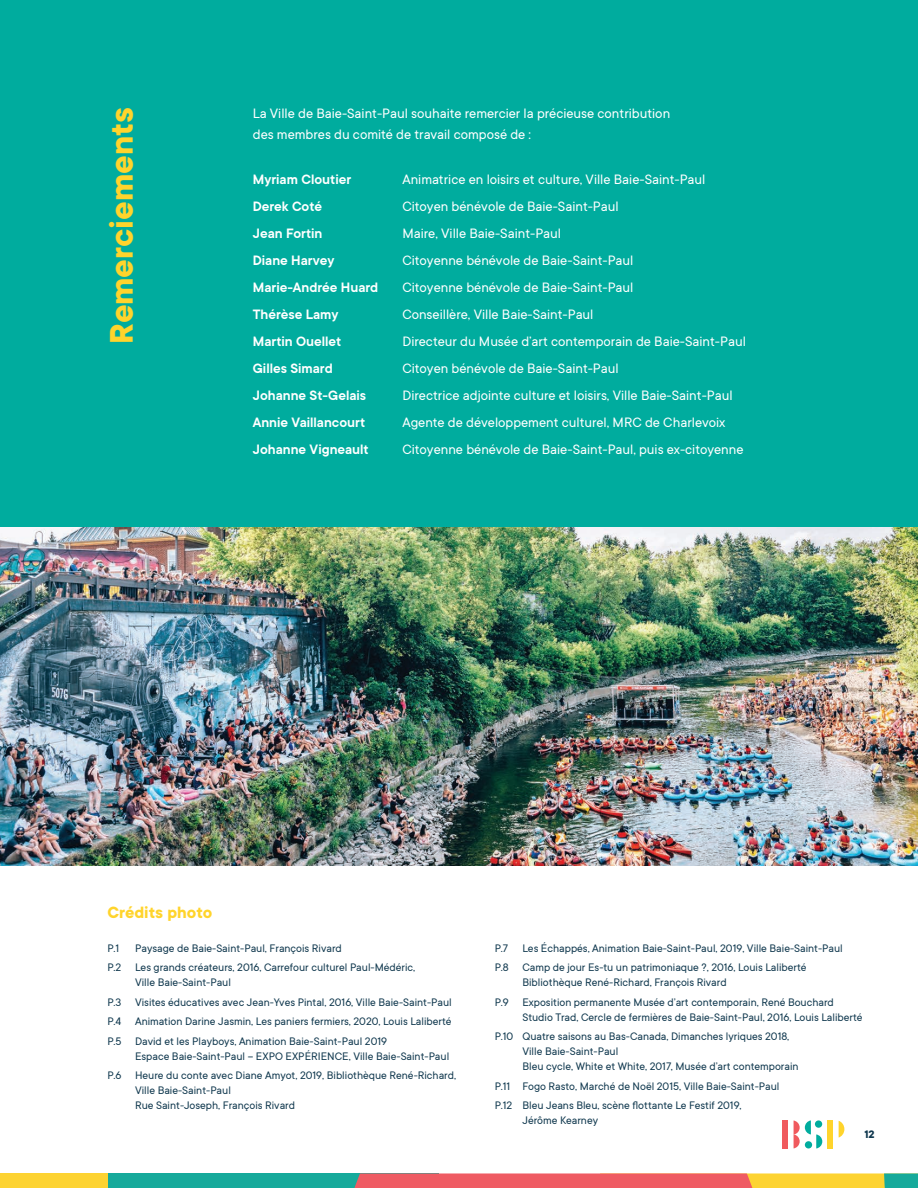
<style>
.page{position:relative;width:918px;height:1188px;background:#fff}
.page>*{position:absolute;margin:0;border:0;box-sizing:border-box;transform-origin:0 0}
.t1{font:700 36px "TT Commons";color:#ffd42c}
.t2{font:700 18px "TT Commons";color:#ffd42c}
.t3{font:15px/21px "TT Commons";color:#fff}
.t4{font:600 15px "TT Commons";color:#fff}
.t5{font:12px/19.5px "TT Commons";color:#11394f}
.t6{font:700 12px "TT Commons";color:#11394f}
</style>
<div class="page">
<div style="left:0;top:0;width:918px;height:820px;background:#00ac9e"></div>
<img style="left:0;top:527px;width:918px;height:338px">
<div style="left:89px;top:1173px;width:350px;height:15px;background:#16aa9b"></div>
<div style="left:0;top:1173px;width:108px;height:15px;background:#fdd332"></div>
<svg style="left:354px;top:1173px;width:564px;height:15px"></svg>
<div style="left:782px;top:1120px;width:5px;height:29px;background:#f05a5e"></div>
<svg style="left:839px;top:1121px;width:5px;height:17px"></svg>
<div style="left:827px;top:1120px;width:5px;height:29px;background:#ffd42c"></div>
<svg style="left:794px;top:1120px;width:28px;height:29px"></svg>
<h1 class="t1" style="left:102px;top:344px;width:238px;rotate:-90deg">Remerciements</h1>
<p class="t3" style="left:253px;top:102px;width:419px">La Ville de Baie-Saint-Paul souhaite remercier la précieuse contribution des membres du comité de travail composé de :</p>
<p class="t4" style="left:253px;top:171px;width:100px">Myriam Cloutier</p>
<p class="t3" style="left:402px;top:168px;width:304px">Animatrice en loisirs et culture, Ville Baie-Saint-Paul</p>
<p class="t4" style="left:253px;top:198px;width:71px">Derek Coté</p>
<p class="t3" style="left:402px;top:195px;width:218px">Citoyen bénévole de Baie-Saint-Paul</p>
<p class="t4" style="left:253px;top:225px;width:71px">Jean Fortin</p>
<p class="t3" style="left:402px;top:222px;width:160px">Maire, Ville Baie-Saint-Paul</p>
<p class="t4" style="left:253px;top:252px;width:83px">Diane Harvey</p>
<p class="t3" style="left:402px;top:249px;width:232px">Citoyenne bénévole de Baie-Saint-Paul</p>
<p class="t4" style="left:253px;top:279px;width:127px">Marie-Andrée Huard</p>
<p class="t3" style="left:402px;top:276px;width:232px">Citoyenne bénévole de Baie-Saint-Paul</p>
<p class="t4" style="left:253px;top:306px;width:87px">Thérèse Lamy</p>
<p class="t3" style="left:402px;top:303px;width:193px">Conseillère, Ville Baie-Saint-Paul</p>
<p class="t4" style="left:253px;top:333px;width:90px">Martin Ouellet</p>
<p class="t3" style="left:402px;top:330px;width:345px">Directeur du Musée d’art contemporain de Baie-Saint-Paul</p>
<p class="t4" style="left:253px;top:360px;width:82px">Gilles Simard</p>
<p class="t3" style="left:402px;top:357px;width:218px">Citoyen bénévole de Baie-Saint-Paul</p>
<p class="t4" style="left:253px;top:387px;width:115px">Johanne St-Gelais</p>
<p class="t3" style="left:402px;top:384px;width:332px">Directrice adjointe culture et loisirs, Ville Baie-Saint-Paul</p>
<p class="t4" style="left:253px;top:414px;width:114px">Annie Vaillancourt</p>
<p class="t3" style="left:402px;top:411px;width:324px">Agente de développement culturel, MRC de Charlevoix</p>
<p class="t4" style="left:253px;top:441px;width:118px">Johanne Vigneault</p>
<p class="t3" style="left:402px;top:438px;width:343px">Citoyenne bénévole de Baie-Saint-Paul, puis ex-citoyenne</p>
<h2 class="t2" style="left:108px;top:903px;width:106px">Crédits photo</h2>
<p class="t5" style="left:108px;top:938px;width:309px;text-indent:28px">Paysage de Baie-Saint-Paul, François Rivard<br>P.2 Les grands créateurs, 2016, Carrefour culturel Paul-Médéric,</p>
<p class="t5" style="left:107px;top:972px;width:346px;text-indent:28px">Ville Baie-Saint-Paul<br>P.3 Visites éducatives avec Jean-Yves Pintal, 2016, Ville Baie-Saint-Paul P.4 Animation Darine Jasmin, Les paniers fermiers, 2020, Louis Laliberté P.5 David et les Playboys, Animation Baie-Saint-Paul 2019</p>
<p class="t5" style="left:107px;top:1046px;width:350px;text-indent:28px">Espace Baie-Saint-Paul – EXPO EXPÉRIENCE, Ville Baie-Saint-Paul<br>P.6 Heure du conte avec Diane Amyot, 2019, Bibliothèque René-Richard,</p>
<p class="t5" style="left:135px;top:1083px;width:162px;line-height:15px">Ville Baie-Saint-Paul<br>Rue Saint-Joseph, François Rivard</p>
<p class="t5" style="left:108px;top:938px;width:13px">P.1</p>
<p class="t5" style="left:495px;top:938px;width:349px">P.7 Les Échappés, Animation Baie-Saint-Paul, 2019, Ville Baie-Saint-Paul<br>P.8 Camp de jour Es-tu un patrimoniaque ?, 2016, Louis Laliberté</p>
<p class="t5" style="left:495px;top:972px;width:341px;text-indent:28px">Bibliothèque René-Richard, François Rivard<br>P.9 Exposition permanente Musée d’art contemporain, René Bouchard</p>
<p class="t5" style="left:495px;top:1007px;width:369px;text-indent:28px">Studio Trad, Cercle de fermières de Baie-Saint-Paul, 2016, Louis Laliberté<br>P.10 Quatre saisons au Bas-Canada, Dimanches lyriques 2018,</p>
<p class="t5" style="left:522px;top:1044px;width:278px;line-height:15px">Ville Baie-Saint-Paul<br>Bleu cycle, White et White, 2017, Musée d’art contemporain</p>
<p class="t5" style="left:495px;top:1076px;width:286px">P.11 Fogo Rasto, Marché de Noël 2015, Ville Baie-Saint-Paul<br>P.12 Bleu Jeans Bleu, scène flottante Le Festif 2019,</p>
<p class="t5" style="left:522px;top:1110px;width:77px">Jérôme Kearney</p>
<p class="t6" style="left:864px;top:1127px;width:12px">12</p>
</div>
